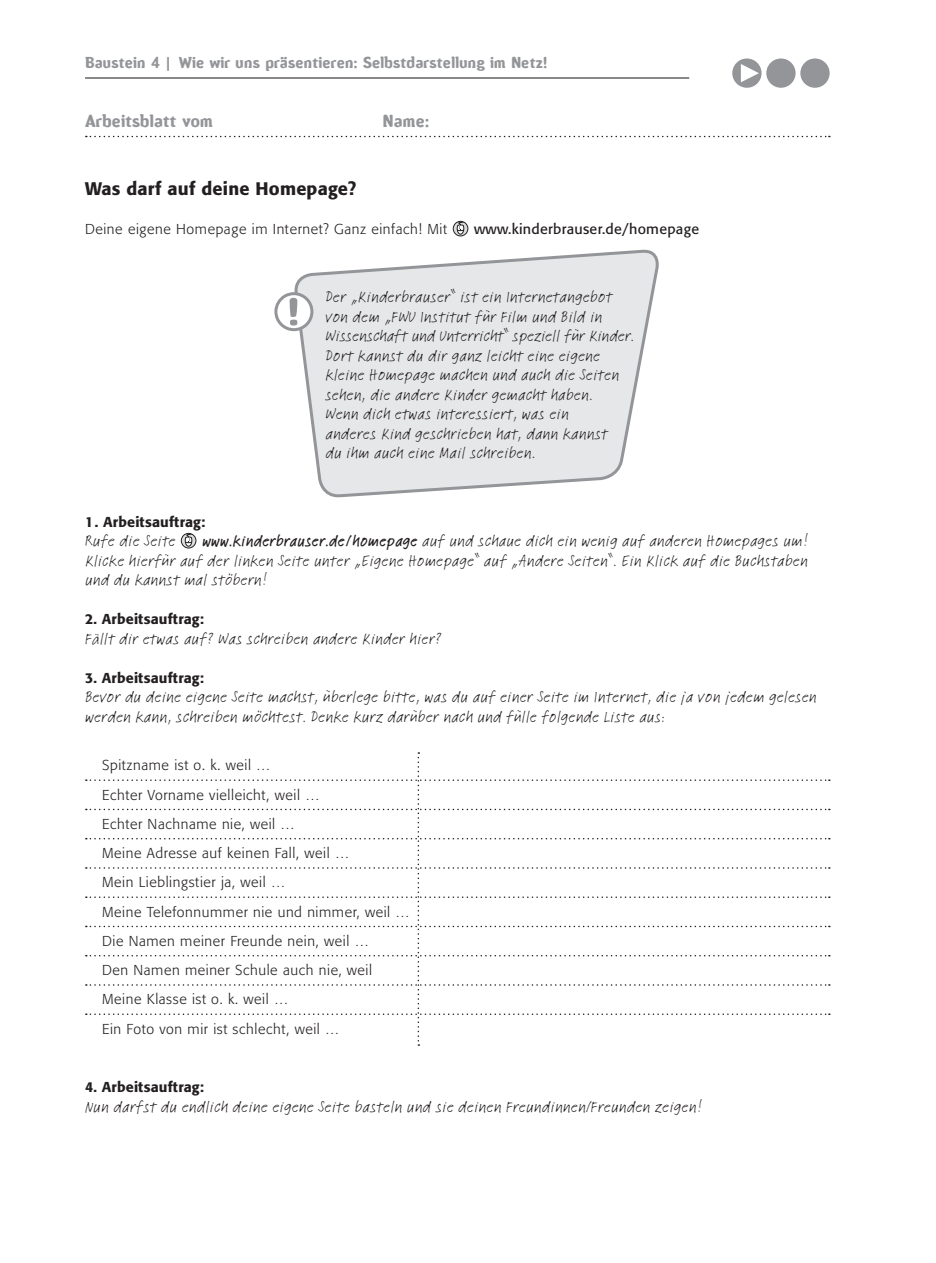
<style>
.page{position:relative;width:936px;height:1263px;background:#fff}
.page>*{position:absolute;margin:0;border:0;box-sizing:border-box;transform-origin:0 0}
._01_Rubrik{font:500 18px "Formata BQ";letter-spacing:.01em;color:#231f20}
._04_Tipp_Info-Kasten_Schreibschrift{font:16.5px/19.5px "Linotype Feltpen";letter-spacing:.015em;color:#231f20}
.t1{font:16.5px "Amoebia Drop";letter-spacing:.02em;color:#939598}
.t2{font:15px "Amoebia Drop";letter-spacing:.02em;color:#939598}
._04_Fließtext{font:300 14.25px "Formata BQ";letter-spacing:.04em;color:#231f20}
._04_Überschrift{font:500 14.25px "Formata BQ";letter-spacing:.01em;color:#231f20}
._04_Fließtext-2{font:14.25px "Formata BQ";letter-spacing:.02em;color:#231f20}
.s1{font-weight:500}
</style>
<div class="page">
<hr style="left:85px;top:77px;width:604px;height:2px;background:#231f20">
<svg style="left:86px;top:136px;width:743px;height:1px"></svg>
<svg style="left:732px;top:58px;width:98px;height:30px"></svg>
<svg style="left:453px;top:221px;width:15px;height:15px"></svg>
<svg style="left:456px;top:221px;width:9px;height:13px"></svg>
<div style="left:453px;top:221px;width:15px;height:15px;border:1px solid #231f20;border-radius:50%"></div>
<svg style="left:181px;top:533px;width:15px;height:15px"></svg>
<svg style="left:185px;top:533px;width:8px;height:13px"></svg>
<div style="left:181px;top:533px;width:15px;height:15px;border:1px solid #231f20;border-radius:50%"></div>
<svg style="left:294px;top:249px;width:365px;height:248px"></svg>
<svg style="left:274px;top:291px;width:41px;height:42px"></svg>
<svg style="left:86px;top:752px;width:743px;height:294px"></svg>
<p class="t2" style="left:85px;top:55px;width:464px">Baustein 4 | Wie wir uns präsentieren: Selbstdarstellung im Netz!</p>
<p class="t1" style="left:85px;top:112px;width:129px">Arbeitsblatt vom</p>
<p class="t1" style="left:383px;top:112px;width:48px">Name:</p>
<p class="_01_Rubrik" style="left:85px;top:178px;width:273px">Was darf auf deine Homepage?</p>
<p class="_04_Fließtext" style="left:85px;top:221px;width:363px">Deine eigene Homepage im Internet? Ganz einfach! Mit</p>
<p class="_04_Fließtext-2" style="left:474px;top:220px;width:226px">www.kinderbrauser.de/homepage</p>
<p class="_04_Tipp_Info-Kasten_Schreibschrift" style="left:325px;top:287px;width:288px">Der „Kinderbrauser“ ist ein Internetangebot</p>
<p class="_04_Tipp_Info-Kasten_Schreibschrift" style="left:325px;top:306px;width:310px">von dem „FWU Institut für Film und Bild in<br>Wissenschaft und Unterricht“ speziell für Kinder.<br>Dort kannst du dir ganz leicht eine eigene</p>
<p class="_04_Tipp_Info-Kasten_Schreibschrift" style="left:325px;top:365px;width:295px">kleine Homepage machen und auch die Seiten sehen, die andere Kinder gemacht haben.<br>Wenn dich etwas interessiert, was ein anderes Kind geschrieben hat, dann kannst du ihm auch eine Mail schreiben.</p>
<p class="_04_Überschrift" style="left:85px;top:513px;width:122px">1. Arbeitsauftrag:</p>
<p class="_04_Tipp_Info-Kasten_Schreibschrift" style="left:85px;top:531px;width:92px">Rufe die Seite</p>
<p class="_04_Tipp_Info-Kasten_Schreibschrift" style="left:85px;top:531px;width:724px;text-align:justify;text-indent:117px"><span class="s1">www.kinderbrauser.de/homepage</span> auf und schaue dich ein wenig auf anderen Homepages um!<br>Klicke hierfür auf der linken Seite unter „Eigene Homepage“ auf „Andere Seiten“. Ein Klick auf die Buchstaben und du kannst mal stöbern!</p>
<p class="_04_Überschrift" style="left:85px;top:610px;width:120px">2. Arbeitsauftrag:</p>
<p class="_04_Tipp_Info-Kasten_Schreibschrift" style="left:85px;top:628px;width:358px">Fällt dir etwas auf? Was schreiben andere Kinder hier?</p>
<p class="_04_Überschrift" style="left:85px;top:669px;width:120px">3. Arbeitsauftrag:</p>
<p class="_04_Tipp_Info-Kasten_Schreibschrift" style="left:85px;top:687px;width:733px">Bevor du deine eigene Seite machst, überlege bitte, was du auf einer Seite im Internet, die ja von jedem gelesen werden kann, schreiben möchtest. Denke kurz darüber nach und fülle folgende Liste aus:</p>
<p class="_04_Fließtext" style="left:102px;top:757px;width:170px">Spitzname ist o. k. weil …</p>
<p class="_04_Fließtext" style="left:102px;top:786px;width:219px">Echter Vorname vielleicht, weil …</p>
<p class="_04_Fließtext" style="left:102px;top:815px;width:194px">Echter Nachname nie, weil …</p>
<p class="_04_Fließtext" style="left:102px;top:845px;width:249px">Meine Adresse auf keinen Fall, weil …</p>
<p class="_04_Fließtext" style="left:102px;top:874px;width:185px">Mein Lieblingstier ja, weil …</p>
<p class="_04_Fließtext" style="left:102px;top:903px;width:309px">Meine Telefonnummer nie und nimmer, weil …</p>
<p class="_04_Fließtext" style="left:102px;top:932px;width:268px">Die Namen meiner Freunde nein, weil …</p>
<p class="_04_Fließtext" style="left:102px;top:962px;width:271px">Den Namen meiner Schule auch nie, weil</p>
<p class="_04_Fließtext" style="left:102px;top:991px;width:188px">Meine Klasse ist o. k. weil …</p>
<p class="_04_Fließtext" style="left:102px;top:1020px;width:239px">Ein Foto von mir ist schlecht, weil …</p>
<p class="_04_Überschrift" style="left:85px;top:1078px;width:120px">4. Arbeitsauftrag:</p>
<p class="_04_Tipp_Info-Kasten_Schreibschrift" style="left:85px;top:1096px;width:618px">Nun darfst du endlich deine eigene Seite basteln und sie deinen Freundinnen/Freunden zeigen!</p>
</div>
